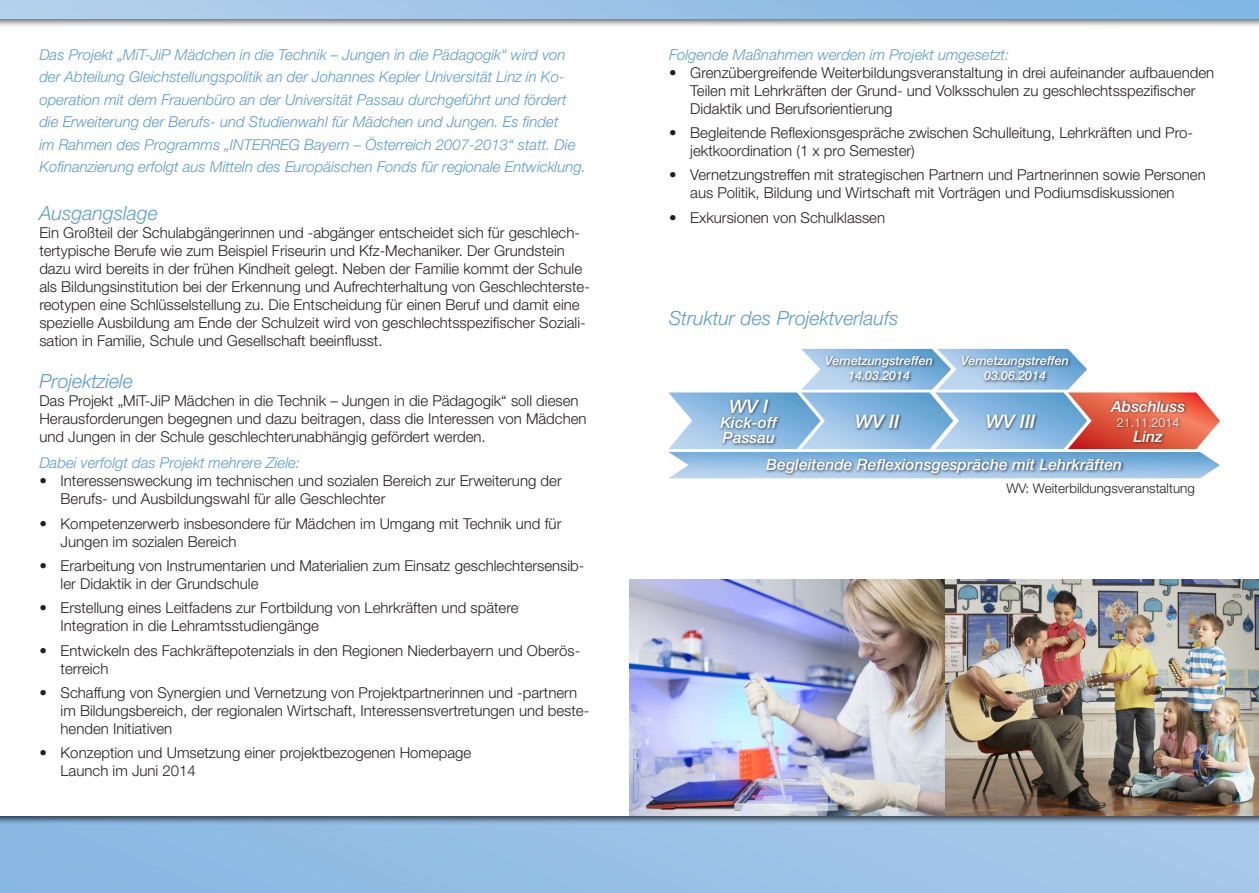
<style>
.page{position:relative;width:1259px;height:893px;background:#fff}
.page>*{position:absolute;margin:0;border:0;box-sizing:border-box;transform-origin:0 0}
.t1{font:italic 300 19.5px "Helvetica Neue";color:#5d9bce}
.t2{font:italic 500 18.75px "Helvetica Neue";color:#fff}
.t3{font:italic 500 15.6px/15px "Helvetica Neue";color:#fff}
.t4{font:300 15px/18px "Helvetica Neue";color:#231f20}
.t5{font:italic 300 15px/22.5px "Helvetica Neue";color:#5d9bce}
.t6{font:300 13.35px "Helvetica Neue";color:#231f20}
.t7{font:italic 500 12.45px/15px "Helvetica Neue";color:#fff;text-align:center}
.t8{font:300 12.45px "Helvetica Neue";color:#fff}
</style>
<div class="page">
<img style="left:629px;top:579px;width:630px;height:235px">
<div style="left:0;top:814px;width:1259px;height:79px;background:#231f20;opacity:.75"></div>
<div style="left:0;top:0;width:1259px;height:28px;background:#231f20;opacity:.75"></div>
<div style="left:0;top:0;width:1259px;height:18px;background:linear-gradient(to right,#b6d1ed,#7db3e1)"></div>
<svg style="left:668px;top:349px;width:552px;height:129px"></svg>
<div style="left:718px;top:398px;width:63px;height:49px;background:#231f20;opacity:.75"></div>
<div style="left:854px;top:413px;width:48px;height:18px;background:#231f20;opacity:.75"></div>
<div style="left:824px;top:354px;width:111px;height:30px;background:#231f20;opacity:.75"></div>
<div style="left:960px;top:354px;width:111px;height:30px;background:#231f20;opacity:.75"></div>
<div style="left:764px;top:457px;width:360px;height:19px;background:#231f20;opacity:.75"></div>
<div style="left:985px;top:413px;width:53px;height:18px;background:#231f20;opacity:.75"></div>
<div style="left:1108px;top:399px;width:79px;height:47px;background:#231f20;opacity:.75"></div>
<p class="t5" style="left:39px;top:43px;width:548px">Das Projekt „MiT-JiP Mädchen in die Technik – Jungen in die Pädagogik“ wird von der Abteilung Gleichstellungspolitik an der Johannes Kepler Universität Linz in Ko&shy;operation mit dem Frauenbüro an der Universität Passau durchgeführt und fördert die Erweiterung der Berufs- und Studienwahl für Mädchen und Jungen. Es findet<br>im Rahmen des Programms „INTERREG Bayern – Österreich 2007-2013“ statt. Die Kofinanzierung erfolgt aus Mitteln des Europäischen Fonds für regionale Entwicklung.</p>
<h1 class="t1" style="left:39px;top:202px;width:120px">Ausgangslage</h1>
<p class="t4" style="left:39px;top:224px;width:552px">Ein Großteil der Schulabgängerinnen und -abgänger entscheidet sich für geschlech&shy;tertypische Berufe wie zum Beispiel Friseurin und Kfz-Mechaniker. Der Grundstein dazu wird bereits in der frühen Kindheit gelegt. Neben der Familie kommt der Schule als Bildungsinstitution bei der Erkennung und Aufrechterhaltung von Geschlechterste&shy;reotypen eine Schlüsselstellung zu. Die Entscheidung für einen Beruf und damit eine spezielle Ausbildung am Ende der Schulzeit wird von geschlechtsspezifischer Soziali&shy;sation in Familie, Schule und Gesellschaft beeinflusst.</p>
<h1 class="t1" style="left:39px;top:370px;width:95px">Projektziele</h1>
<p class="t4" style="left:39px;top:392px;width:549px">Das Projekt „MiT-JiP Mädchen in die Technik – Jungen in die Pädagogik“ soll diesen<br>Herausforderungen begegnen und dazu beitragen, dass die Interessen von Mädchen und Jungen in der Schule geschlechterunabhängig gefördert werden.</p>
<p class="t5" style="left:39px;top:451px;width:262px">Dabei verfolgt das Projekt mehrere Ziele:</p>
<p class="t4" style="left:61px;top:471px;width:502px;text-indent:-21px">• Interessensweckung im technischen und sozialen Bereich zur Erweiterung der<br>Berufs- und Ausbildungswahl für alle Geschlechter</p>
<p class="t4" style="left:61px;top:514px;width:502px;text-indent:-21px">• Kompetenzerwerb insbesondere für Mädchen im Umgang mit Technik und für<br>Jungen im sozialen Bereich</p>
<p class="t4" style="left:61px;top:556px;width:525px;text-indent:-21px">• Erarbeitung von Instrumentarien und Materialien zum Einsatz geschlechtersensib&shy;ler Didaktik in der Grundschule</p>
<p class="t4" style="left:61px;top:599px;width:459px;text-indent:-21px">• Erstellung eines Leitfadens zur Fortbildung von Lehrkräften und spätere<br>Integration in die Lehramtsstudiengänge</p>
<p class="t4" style="left:61px;top:641px;width:521px;text-indent:-21px">• Entwickeln des Fachkräftepotenzials in den Regionen Niederbayern und Oberös&shy;terreich</p>
<p class="t4" style="left:61px;top:683px;width:530px;text-indent:-21px">• Schaffung von Synergien und Vernetzung von Projektpartnerinnen und -partnern im Bildungsbereich, der regionalen Wirtschaft, Interessensvertretungen und beste&shy;henden Initiativen</p>
<p class="t4" style="left:61px;top:744px;width:412px;text-indent:-21px">• Konzeption und Umsetzung einer projektbezogenen Homepage<br>Launch im Juni 2014</p>
<p class="t5" style="left:669px;top:43px;width:342px">Folgende Maßnahmen werden im Projekt umgesetzt:</p>
<p class="t4" style="left:690px;top:63px;width:525px;text-indent:-21px">• Grenzübergreifende Weiterbildungsveranstaltung in drei aufeinander aufbauenden<br>Teilen mit Lehrkräften der Grund- und Volksschulen zu geschlechtsspezifischer<br>Didaktik und Berufsorientierung</p>
<p class="t4" style="left:690px;top:123px;width:504px;text-indent:-21px">• Begleitende Reflexionsgespräche zwischen Schulleitung, Lehrkräften und Pro&shy;jektkoordination (1 x pro Semester)</p>
<p class="t4" style="left:690px;top:166px;width:517px;text-indent:-21px">• Vernetzungstreffen mit strategischen Partnern und Partnerinnen sowie Personen aus Politik, Bildung und Wirtschaft mit Vorträgen und Podiumsdiskussionen</p>
<p class="t4" style="left:669px;top:208px;width:217px">• Exkursionen von Schulklassen</p>
<h1 class="t1" style="left:669px;top:307px;width:231px">Struktur des Projektverlaufs</h1>
<p class="t7" style="left:825px;top:353px;width:109px">Vernetzungstreffen<br>14.03.2014</p>
<p class="t7" style="left:961px;top:353px;width:109px">Vernetzungstreffen<br>03.06.2014</p>
<p class="t2" style="left:729px;top:395px;width:41px">WV I</p>
<p class="t3" style="left:720px;top:415px;width:58px">Kick-off<br>Passau</p>
<p class="t2" style="left:855px;top:410px;width:46px">WV II</p>
<p class="t2" style="left:985px;top:410px;width:51px">WV III</p>
<p class="t3" style="left:1111px;top:398px;width:76px">Abschluss</p>
<p class="t8" style="left:1117px;top:415px;width:64px">21.11.2014</p>
<p class="t3" style="left:1133px;top:429px;width:31px">Linz</p>
<p class="t3" style="left:766px;top:457px;width:357px">Begleitende Reflexionsgespräche mit Lehrkräften</p>
<p class="t6" style="left:1006px;top:480px;width:190px">WV: Weiterbildungsveranstaltung</p>
</div>
